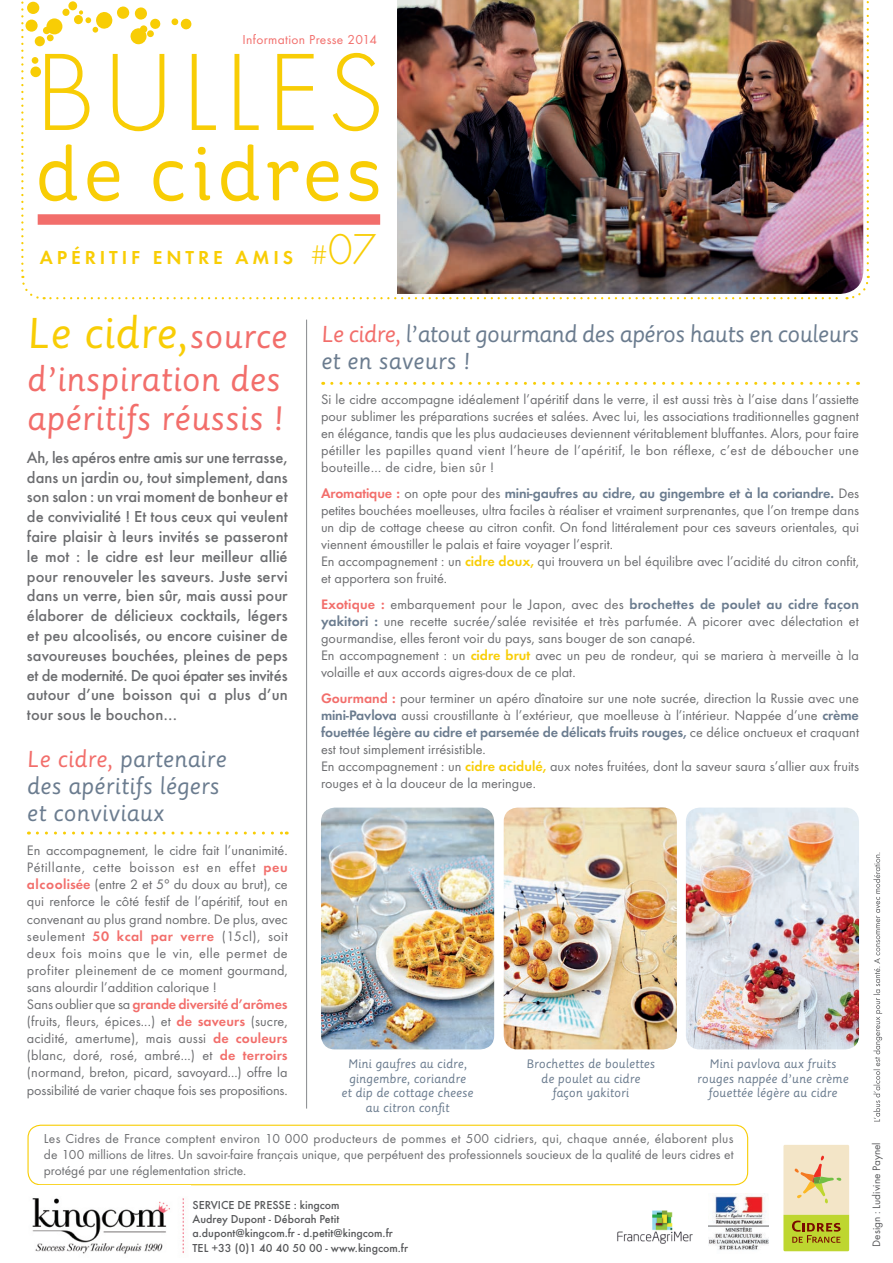
<style>
.page{position:relative;width:893px;height:1263px;background:#fff}
.page>*{position:absolute;margin:0;border:0;box-sizing:border-box;transform-origin:0 0}
.t1{font:300 114px "Futura T";letter-spacing:.06em;color:#f8cd05}
.t2{font:80.1px "St Ryde";letter-spacing:.04em;color:#f8cd05}
.t3{font:300 44.85px "Futura T";color:#f8cd05}
.t4{font:42px "Sassoon Primary";color:#f8cd05}
.t5{font:33px/39px "Sassoon Primary";color:#f26e6b}
.t6{font:22.5px/27px "Sassoon Primary";letter-spacing:-.015em;color:#6b7c8f}
.t7{font:600 19.5px "Futura T";letter-spacing:.2em;color:#f8cd05}
.t8{font:500 16.5px/19.8px "Futura T";color:#6c6d70;text-align:justify}
.t9{font:14.25px/17.1px "Futura T";color:#6c6d70;text-align:justify}
.t10{font:13.5px/16.2px "Futura T";color:#6c6d70;text-align:justify}
.t11{font:13.5px "Futura T";letter-spacing:.025em;color:#f26e6b}
.t12{font:12px/14.4px "Sassoon Primary";color:#6b7c8f;text-align:center}
.t13{font:500 12px "Futura T";color:#57585a}
.t14{font:11.1px "Futura T";color:#57585a}
.s1{font-size:28.05px}
.s2{font-size:33px;color:#f26e6b}
.s3{color:#f26e6b}
.s4{font-weight:600;color:#f26e6b}
.s5{font-weight:600;color:#6b7c8f}
.s6{font-weight:600;color:#f8cd05}
</style>
<div class="page">
<svg style="left:37px;top:831px;width:250px;height:3px"></svg>
<img style="left:321px;top:807px;width:173px;height:242px">
<div style="left:27px;top:1125px;width:721px;height:60px;border:1px solid #f8cd05;border-radius:13px"></div>
<svg style="left:783px;top:1145px;width:66px;height:106px;background:#dbd189"></svg>
<img style="left:617px;top:1210px;width:76px;height:34px">
<img style="left:709px;top:1194px;width:59px;height:56px">
<svg style="left:873px;top:852px;width:9px;height:269px"></svg>
<img style="left:32px;top:1198px;width:152px;height:56px">
<img style="left:504px;top:807px;width:173px;height:242px">
<img style="left:686px;top:807px;width:173px;height:242px">
<hr style="left:306px;top:320px;width:1px;height:788px;background:#939598">
<svg style="left:332px;top:382px;width:526px;height:3px"></svg>
<img style="left:21px;top:0;width:849px;height:300px">
<p class="t11" style="left:243px;top:32px;width:136px">Information Presse 2014</p>
<p class="t1" style="left:35px;top:26px;width:352px">BULLES</p>
<p class="t2" style="left:35px;top:125px;width:349px">de cidres</p>
<p class="t7" style="left:40px;top:246px;width:255px">APÉRITIF ENTRE AMIS</p>
<p class="t3" style="left:311px;top:223px;width:67px"><span class="s1">#</span>07</p>
<p class="t4" style="left:27px;top:308px;width:262px">Le cidre,<span class="s2">source</span></p>
<p class="t5" style="left:27px;top:361px;width:258px">d’inspiration des apéritifs réussis !</p>
<p class="t8" style="left:27px;top:447px;width:262px">Ah, les apéros entre amis sur une terrasse, dans un jardin ou, tout simplement, dans son salon : un vrai moment de bonheur et de convivialité ! Et tous ceux qui veulent faire plaisir à leurs invités se passeront le mot : le cidre est leur meilleur allié pour renouveler les saveurs. Juste servi dans un verre, bien sûr, mais aussi pour élaborer de délicieux cocktails, légers et peu alcoolisés, ou encore cuisiner de savoureuses bouchées, pleines de peps et de modernité. De quoi épater ses invités autour d’une boisson qui a plus d’un tour sous le bouchon…</p>
<p class="t6" style="left:27px;top:746px;width:201px"><span class="s3">Le cidre,</span> partenaire des apéritifs légers et conviviaux</p>
<p class="t9" style="left:27px;top:842px;width:262px">En accompagnement, le cidre fait l’unanimité.<br>Pétillante, cette boisson est en effet <span class="s4">peu alcoolisée</span> (entre 2 et 5° du doux au brut), ce qui renforce le côté festif de l’apéritif, tout en convenant au plus grand nombre. De plus, avec seulement <span class="s4">50 kcal par verre</span> (15cl), soit deux fois moins que le vin, elle permet de profiter pleinement de ce moment gourmand, sans alourdir l’addition calorique !</p>
<p class="t9" style="left:27px;top:995px;width:262px">Sans oublier que sa <span class="s4">grande diversité d’arômes </span>(fruits, fleurs, épices...) et <span class="s4">de saveurs</span> (sucre, acidité, amertume), mais aussi <span class="s4">de couleurs </span>(blanc, doré, rosé, ambré...) et <span class="s4">de terroirs </span>(normand, breton, picard, savoyard...) offre la possibilité de varier chaque fois ses propositions.</p>
<p class="t6" style="left:321px;top:321px;width:540px"><span class="s3">Le cidre,</span> l’atout gourmand des apéros hauts en couleurs et en saveurs !</p>
<p class="t9" style="left:321px;top:390px;width:540px">Si le cidre accompagne idéalement l’apéritif dans le verre, il est aussi très à l’aise dans l’assiette pour sublimer les préparations sucrées et salées. Avec lui, les associations traditionnelles gagnent en élégance, tandis que les plus audacieuses deviennent véritablement bluffantes. Alors, pour faire pétiller les papilles quand vient l’heure de l’apéritif, le bon réflexe, c’est de déboucher une bouteille… de cidre, bien sûr !</p>
<p class="t9" style="left:321px;top:484px;width:540px"><span class="s4">Aromatique :</span> on opte pour des <span class="s5">mini-gaufres au cidre, au gingembre et à la coriandre.</span> Des petites bouchées moelleuses, ultra faciles à réaliser et vraiment surprenantes, que l’on trempe dans un dip de cottage cheese au citron confit. On fond littéralement pour ces saveurs orientales, qui viennent émoustiller le palais et faire voyager l’esprit.</p>
<p class="t9" style="left:321px;top:553px;width:539px">En accompagnement : un <span class="s6">cidre doux,</span> qui trouvera un bel équilibre avec l’acidité du citron confit, et apportera son fruité.</p>
<p class="t9" style="left:321px;top:595px;width:540px"><span class="s4">Exotique :</span> embarquement pour le Japon, avec des <span class="s5">brochettes de poulet au cidre façon yakitori :</span> une recette sucrée/salée revisitée et très parfumée. A picorer avec délectation et gourmandise, elles feront voir du pays, sans bouger de son canapé.</p>
<p class="t9" style="left:321px;top:647px;width:539px">En accompagnement : un <span class="s6">cidre brut</span> avec un peu de rondeur, qui se mariera à merveille à la volaille et aux accords aigres-doux de ce plat.</p>
<p class="t9" style="left:321px;top:689px;width:540px"><span class="s4">Gourmand :</span> pour terminer un apéro dînatoire sur une note sucrée, direction la Russie avec une <span class="s5">mini-Pavlova</span> aussi croustillante à l’extérieur, que moelleuse à l’intérieur. Nappée d’une <span class="s5">crème fouettée légère au cidre et parsemée de délicats fruits rouges,</span> ce délice onctueux et craquant est tout simplement irrésistible.</p>
<p class="t9" style="left:321px;top:758px;width:539px">En accompagnement : un <span class="s6">cidre acidulé,</span> aux notes fruitées, dont la saveur saura s’allier aux fruits rouges et à la douceur de la meringue.</p>
<p class="t12" style="left:348px;top:1057px;width:121px">Mini gaufres au cidre,</p>
<p class="t12" style="left:349px;top:1071px;width:119px">gingembre, coriandre</p>
<p class="t12" style="left:342px;top:1086px;width:134px">et dip de cottage cheese</p>
<p class="t12" style="left:366px;top:1100px;width:86px">au citron confit</p>
<p class="t12" style="left:526px;top:1057px;width:130px">Brochettes de boulettes</p>
<p class="t12" style="left:541px;top:1071px;width:101px">de poulet au cidre</p>
<p class="t12" style="left:552px;top:1086px;width:78px">façon yakitori</p>
<p class="t12" style="left:710px;top:1057px;width:128px">Mini pavlova aux fruits</p>
<p class="t12" style="left:697px;top:1071px;width:153px">rouges nappée d’une crème fouettée légère au cidre</p>
<p class="t10" style="left:44px;top:1130px;width:691px">Les Cidres de France comptent environ 10 000 producteurs de pommes et 500 cidriers, qui, chaque année, élaborent plus de 100 millions de litres. Un savoir-faire français unique, que perpétuent des professionnels soucieux de la qualité de leurs cidres et protégé par une réglementation stricte.</p>
<p class="t14" style="left:870px;top:1246px;width:106px;rotate:-90deg">Design : Ludivine Paynel</p>
<p class="t13" style="left:193px;top:1197px;width:149px">SERVICE DE PRESSE : kingcom</p>
<p class="t13" style="left:193px;top:1212px;width:148px">Audrey Dupont - Déborah Petit</p>
<p class="t13" style="left:193px;top:1226px;width:202px">a.dupont@kingcom.fr - d.petit@kingcom.fr</p>
<p class="t13" style="left:193px;top:1241px;width:217px">TEL +33 (0)1 40 40 50 00 - www.kingcom.fr</p>
</div>
